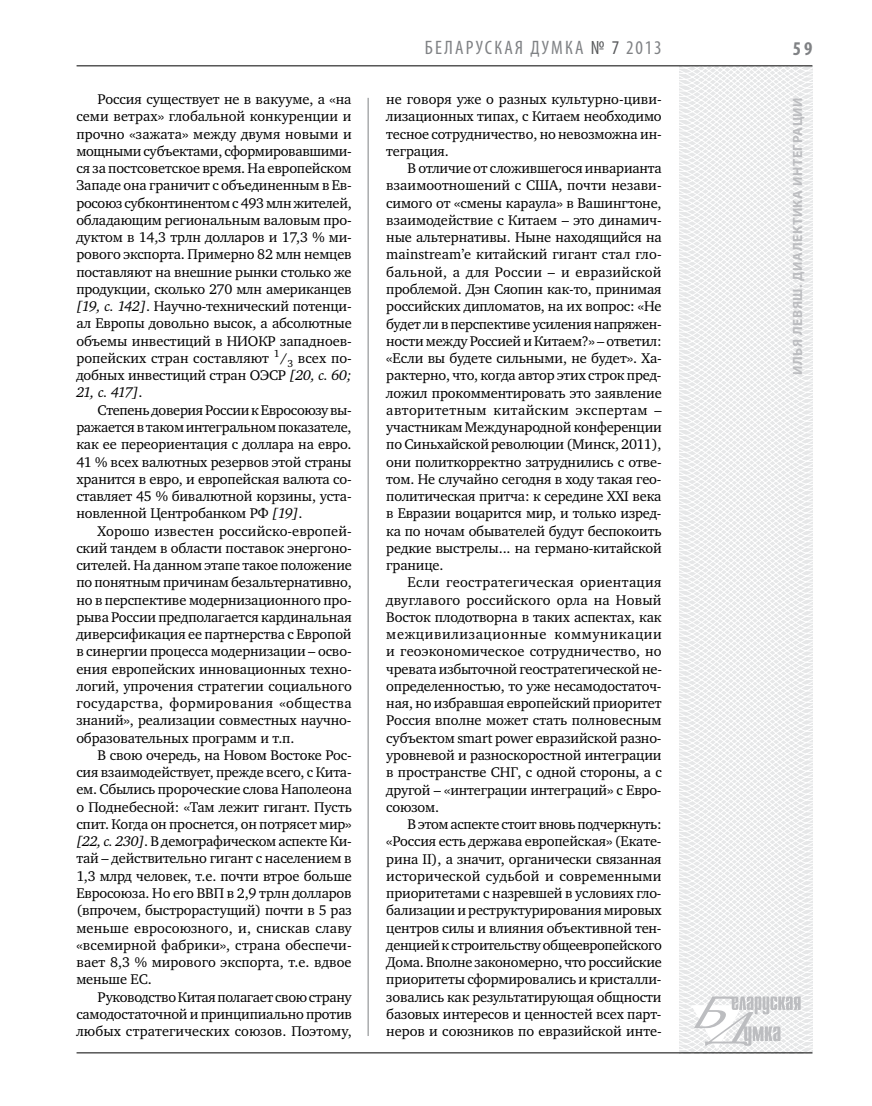
<style>
.page{position:relative;width:872px;height:1106px;background:#fff}
.page>*{position:absolute;margin:0;border:0;box-sizing:border-box;transform-origin:0 0}
.t1{font:condensed 19.5px "Myriad Pro";letter-spacing:.11em;color:#808285}
.t2{font:700 condensed 19.5px "Myriad Pro";color:#808285}
.t3{font:14.4px/17.2px "Charter C";letter-spacing:-.01em;color:#000;text-align:justify}
.t4{font:700 13.5px "Myriad Pro";letter-spacing:.04em;color:#bcbdc0}
.s1{font-style:italic}
.s2{color:#58595b}
</style>
<div class="page">
<hr style="left:368px;top:98px;width:1px;height:938px;background:#808285">
<svg style="left:621px;top:65px;width:192px;height:989px"></svg>
<svg style="left:691px;top:996px;width:109px;height:53px"></svg>
<hr style="left:77px;top:65px;width:735px;height:1px;background:#000">
<hr style="left:77px;top:1052px;width:735px;height:1px;background:#000">
<p class="t3" style="left:76px;top:91px;width:277px;text-indent:21px">Россия существует не в вакууме, а «на семи ветрах» глобальной конкуренции и прочно «зажата» между двумя новыми и мощными субъектами, сформировавшими&shy;ся за постсоветское время. На европейском Западе она граничит с объединенным в Ев&shy;росоюз субконтинентом с 493 млн жителей, обладающим региональным валовым про&shy;дуктом в 14,3 трлн долларов и 17,3 % ми&shy;рового экспорта. Примерно 82 млн немцев поставляют на внешние рынки столько же продукции, сколько 270 млн американцев <span class="s1">[19, с. 142]</span>. Научно-технический потенци&shy;ал Европы довольно высок, а абсолютные объемы инвестиций в НИОКР западноев&shy;ропейских стран составляют <sup>1</sup>/<sub>3</sub> всех по&shy;добных инвестиций стран ОЭСР <span class="s1">[20, с. 60; 21, с. 417]</span>.</p>
<p class="t3" style="left:76px;top:401px;width:277px;text-indent:21px">Степень доверия России к Евросоюзу вы&shy;ражается в таком интегральном показателе, как ее переориентация с доллара на евро.<br>41 % всех валютных резервов этой страны хранится в евро, и европейская валюта со&shy;ставляет 45 % бивалютной корзины, уста&shy;новленной Центробанком РФ <span class="s1">[19]</span>.</p>
<p class="t3" style="left:76px;top:522px;width:277px;text-indent:21px">Хорошо известен российско-европей&shy;ский тандем в области поставок энергоно&shy;сителей. На данном этапе такое положение по понятным причинам безальтернативно, но в перспективе модернизационного про&shy;рыва России предполагается кардинальная диверсификация ее партнерства с Европой в синергии процесса модернизации – осво&shy;ения европейских инновационных техно&shy;логий, упрочения стратегии социального государства, формирования «общества знаний», реализации совместных научно&shy;образовательных программ и т.п.</p>
<p class="t3" style="left:76px;top:746px;width:277px;text-indent:21px">В свою очередь, на Новом Востоке Рос&shy;сия взаимодействует, прежде всего, с Кита&shy;ем. Сбылись пророческие слова Наполеона о Поднебесной: «Там лежит гигант. Пусть спит. Когда он проснется, он потрясет мир» <span class="s1">[22, с. 230]</span>. В демографическом аспекте Ки&shy;тай – действительно гигант с населением в 1,3 млрд человек, т.е. почти втрое больше Евросоюза. Но его ВВП в 2,9 трлн долларов (впрочем, быстрорастущий) почти в 5 раз меньше евросоюзного, и, снискав славу «всемирной фабрики», страна обеспечи&shy;вает 8,3 % мирового экспорта, т.е. вдвое меньше ЕС.</p>
<p class="t3" style="left:76px;top:988px;width:277px;text-indent:21px">Руководство Китая полагает свою страну самодостаточной и принципиально против любых стратегических союзов. Поэтому,</p>
<h1 class="t1" style="left:425px;top:36px;width:238px">БЕЛАРУСКАЯ ДУМКА <span class="s2">№ 7</span> 2013</h1>
<h1 class="t2" style="left:793px;top:37px;width:21px">59</h1>
<p class="t3" style="left:386px;top:91px;width:277px">не говоря уже о разных культурно-циви&shy;лизационных типах, с Китаем необходимо тесное сотрудничество, но невозможна ин&shy;теграция.</p>
<p class="t3" style="left:386px;top:160px;width:277px;text-indent:21px">В отличие от сложившегося инварианта взаимоотношений с США, почти незави&shy;симого от «смены караула» в Вашингтоне, взаимодействие с Китаем – это динамич&shy;ные альтернативы. Ныне находящийся на mainstream’е китайский гигант стал гло&shy;бальной, а для России – и евразийской проблемой. Дэн Сяопин как-то, принимая российских дипломатов, на их вопрос: «Не будет ли в перспективе усиления напряжен&shy;ности между Россией и Китаем?» – ответил: «Если вы будете сильными, не будет». Ха&shy;рактерно, что, когда автор этих строк пред&shy;ложил прокомментировать это заявление авторитетным китайским экспертам – участникам Международной конференции по Синьхайской революции (Минск, 2011), они политкорректно затруднились с отве&shy;том. Не случайно сегодня в ходу такая гео&shy;политическая притча: к середине ХХI века в Евразии воцарится мир, и только изред&shy;ка по ночам обывателей будут беспокоить редкие выстрелы... на германо-китайской границе.</p>
<p class="t3" style="left:386px;top:574px;width:277px;text-indent:21px">Если геостратегическая ориентация двуглавого российского орла на Новый Восток плодотворна в таких аспектах, как межцивилизационные коммуникации и геоэкономическое сотрудничество, но чревата избыточной геостратегической не&shy;определенностью, то уже несамодостаточ&shy;ная, но избравшая европейский приоритет Россия вполне может стать полновесным субъектом smart power евразийской разно&shy;уровневой и разноскоростной интеграции в пространстве СНГ, с одной стороны, а с другой – «интеграции интеграций» с Евро&shy;союзом.</p>
<p class="t3" style="left:386px;top:815px;width:277px;text-indent:21px">В этом аспекте стоит вновь подчеркнуть: «Россия есть держава европейская» (Екате&shy;рина II), а значит, органически связанная исторической судьбой и современными приоритетами с назревшей в условиях гло&shy;бализации и реструктурирования мировых центров силы и влияния объективной тен&shy;денцией к строительству общеевропейского Дома. Вполне закономерно, что российские приоритеты сформировались и кристалли&shy;зовались как результатирующая общности базовых интересов и ценностей всех парт&shy;неров и союзников по евразийской инте-</p>
<p class="t4" style="left:788px;top:375px;width:277px;rotate:-90deg">Илья Левяш. Диалектика интеграции</p>
</div>
